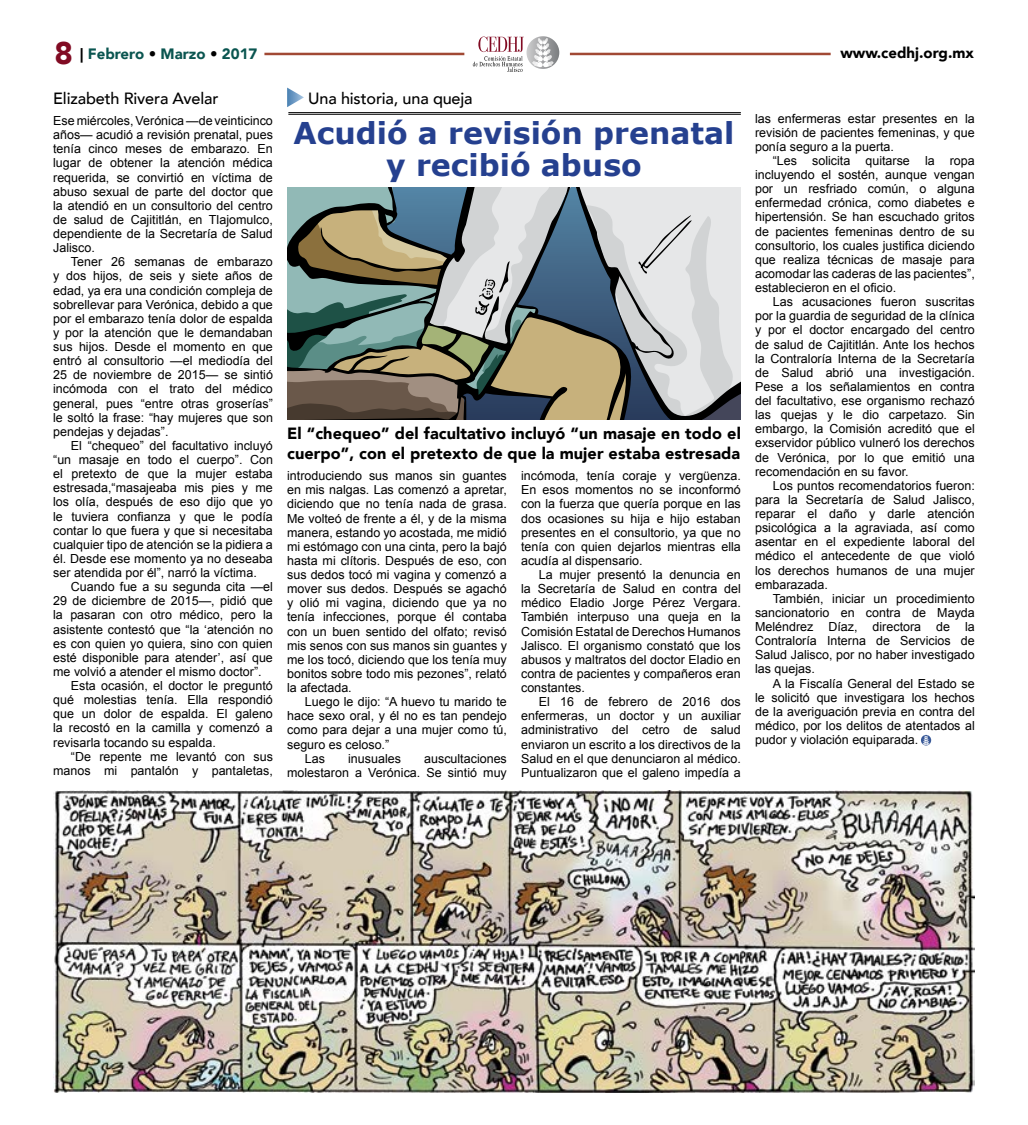
<style>
.page{position:relative;width:1028px;height:1125px;background:#fff}
.page>*{position:absolute;margin:0;border:0;box-sizing:border-box;transform-origin:0 0}
.t1{font:700 30px/31.2px "Verdana";color:#25408f;text-align:center}
.t2{font:900 16.25px/20px "Avenir";letter-spacing:.005em;color:#000}
.t3{font:500 16.25px "Avenir";letter-spacing:-.01em;color:#000}
.t4{font:900 15px "Avenir";color:#0a5550}
.t5{font:900 15px "Avenir";color:#000}
.t6{font:12.5px/14.1px "Arial";color:#000;text-align:justify}
.s1{font-size:31.25px;color:#810b23}
.s2{font-size:14.5px;color:#000}
.s3{color:#000}
</style>
<div class="page">
<hr style="left:264px;top:53px;width:200px;height:2px;background:#a14934">
<svg style="left:473px;top:36px;width:86px;height:36px"></svg>
<hr style="left:570px;top:53px;width:260px;height:2px;background:#a14934">
<img style="left:53px;top:791px;width:921px;height:301px">
<hr style="left:288px;top:112px;width:453px;height:1px;background:#000">
<hr style="left:288px;top:114px;width:453px;height:1px;background:#000">
<svg style="left:287px;top:188px;width:454px;height:232px;background:#909691"></svg>
<svg style="left:287px;top:88px;width:17px;height:19px"></svg>
<svg style="left:921px;top:735px;width:10px;height:11px"></svg>
<p class="t4" style="left:54px;top:41px;width:204px"><span class="s1">8</span> <span class="s2">|</span> Febrero <span class="s3">•</span> Marzo <span class="s3">•</span> 2017</p>
<p class="t5" style="left:840px;top:40px;width:135px">www.cedhj.org.mx</p>
<h2 class="t3" style="left:53px;top:84px;width:167px">Elizabeth Rivera Avelar</h2>
<h2 class="t3" style="left:308px;top:85px;width:166px">Una historia, una queja</h2>
<p class="t6" style="left:53px;top:114px;width:221px">Ese miércoles, Verónica —de veinticinco años— acudió a revisión prenatal, pues tenía cinco meses de embarazo. En lugar de obtener la atención médica requerida, se convirtió en víctima de abuso sexual de parte del doctor que la atendió en un consultorio del centro de salud de Cajititlán, en Tlajomulco, dependiente de la Secretaría de Salud Jalisco.</p>
<p class="t6" style="left:53px;top:255px;width:221px;text-indent:18px">Tener 26 semanas de embarazo y dos hijos, de seis y siete años de edad, ya era una condición compleja de sobrellevar para Verónica, debido a que por el embarazo tenía dolor de espalda y por la atención que le demandaban sus hijos. Desde el momento en que entró al consultorio —el mediodía del 25 de noviembre de 2015— se sintió incómoda con el trato del médico general, pues “entre otras groserías” le soltó la frase: “hay mujeres que son pendejas y dejadas”.</p>
<p class="t6" style="left:53px;top:439px;width:221px;text-indent:18px">El “chequeo” del facultativo incluyó “un masaje en todo el cuerpo”. Con el pretexto de que la mujer estaba estresada,“masajeaba mis pies y me los olía, después de eso dijo que yo le tuviera confianza y que le podía contar lo que fuera y que si necesitaba cualquier tipo de atención se la pidiera a él. Desde ese momento ya no deseaba ser atendida por él”, narró la víctima.</p>
<p class="t6" style="left:71px;top:580px;width:203px">Cuando fue a su segunda cita —el</p>
<p class="t6" style="left:53px;top:594px;width:221px">29 de diciembre de 2015—, pidió que</p>
<p class="t6" style="left:53px;top:608px;width:221px">la pasaran con otro médico, pero la</p>
<p class="t6" style="left:53px;top:622px;width:221px">asistente contestó que “la ‘atención no</p>
<p class="t6" style="left:53px;top:636px;width:221px">es con quien yo quiera, sino con quien</p>
<p class="t6" style="left:53px;top:650px;width:221px">esté disponible para atender’, así que</p>
<p class="t6" style="left:53px;top:665px;width:210px">me volvió a atender el mismo doctor”.</p>
<p class="t6" style="left:71px;top:679px;width:203px">Esta ocasión, el doctor le preguntó</p>
<p class="t6" style="left:53px;top:693px;width:221px">qué molestias tenía. Ella respondió</p>
<p class="t6" style="left:53px;top:707px;width:221px">que un dolor de espalda. El galeno</p>
<p class="t6" style="left:53px;top:721px;width:221px">la recostó en la camilla y comenzó a</p>
<p class="t6" style="left:53px;top:735px;width:164px">revisarla tocando su espalda.</p>
<p class="t6" style="left:71px;top:749px;width:203px">“De repente me levantó con sus</p>
<p class="t6" style="left:53px;top:763px;width:221px">manos mi pantalón y pantaletas,</p>
<h1 class="t1" style="left:293px;top:118px;width:442px">Acudió a revisión prenatal y recibió abuso</h1>
<h2 class="t2" style="left:287px;top:423px;width:455px">El “chequeo” del facultativo incluyó “un masaje en todo el cuerpo”, con el pretexto de que la mujer estaba estresada</h2>
<p class="t6" style="left:287px;top:469px;width:221px">introduciendo sus manos sin guantes en mis nalgas. Las comenzó a apretar, diciendo que no tenía nada de grasa.<br>Me volteó de frente a él, y de la misma manera, estando yo acostada, me midió mi estómago con una cinta, pero la bajó hasta mi clítoris. Después de eso, con sus dedos tocó mi vagina y comenzó a mover sus dedos. Después se agachó y olió mi vagina, diciendo que ya no tenía infecciones, porque él contaba con un buen sentido del olfato; revisó mis senos con sus manos sin guantes y me los tocó, diciendo que los tenía muy bonitos sobre todo mis pezones”, relató la afectada.</p>
<p class="t6" style="left:305px;top:695px;width:203px">Luego le dijo: “A huevo tu marido te</p>
<p class="t6" style="left:287px;top:709px;width:221px">hace sexo oral, y él no es tan pendejo</p>
<p class="t6" style="left:287px;top:723px;width:221px">como para dejar a una mujer como tú,</p>
<p class="t6" style="left:287px;top:737px;width:104px">seguro es celoso.”</p>
<p class="t6" style="left:305px;top:751px;width:22px">Las</p>
<p class="t6" style="left:348px;top:751px;width:54px">inusuales</p>
<p class="t6" style="left:287px;top:751px;width:221px;text-align:right">auscultaciones<br>molestaron a Verónica. Se sintió muy</p>
<p class="t6" style="left:521px;top:469px;width:221px">incómoda, tenía coraje y vergüenza.<br>En esos momentos no se inconformó con la fuerza que quería porque en las dos ocasiones su hija e hijo estaban presentes en el consultorio, ya que no tenía con quien dejarlos mientras ella acudía al dispensario.</p>
<p class="t6" style="left:521px;top:568px;width:221px;text-indent:18px">La mujer presentó la denuncia en la Secretaría de Salud en contra del médico Eladio Jorge Pérez Vergara.<br>También interpuso una queja en la Comisión Estatal de Derechos Humanos Jalisco. El organismo constató que los abusos y maltratos del doctor Eladio en contra de pacientes y compañeros eran constantes.</p>
<p class="t6" style="left:521px;top:695px;width:221px;text-indent:18px">El 16 de febrero de 2016 dos enfermeras, un doctor y un auxiliar administrativo del cetro de salud enviaron un escrito a los directivos de la Salud en el que denunciaron al médico.<br>Puntualizaron que el galeno impedía a</p>
<p class="t6" style="left:755px;top:111px;width:221px">las enfermeras estar presentes en la revisión de pacientes femeninas, y que ponía seguro a la puerta.</p>
<p class="t6" style="left:755px;top:154px;width:221px;text-indent:18px">“Les solicita quitarse la ropa incluyendo el sostén, aunque vengan por un resfriado común, o alguna enfermedad crónica, como diabetes e hipertensión. Se han escuchado gritos de pacientes femeninas dentro de su consultorio, los cuales justifica diciendo que realiza técnicas de masaje para acomodar las caderas de las pacientes”, establecieron en el oficio.</p>
<p class="t6" style="left:755px;top:295px;width:221px;text-indent:18px">Las acusaciones fueron suscritas por la guardia de seguridad de la clínica y por el doctor encargado del centro de salud de Cajititlán. Ante los hechos la Contraloría Interna de la Secretaría de Salud abrió una investigación.<br>Pese a los señalamientos en contra del facultativo, ese organismo rechazó las quejas y le dio carpetazo. Sin embargo, la Comisión acreditó que el exservidor público vulneró los derechos de Verónica, por lo que emitió una recomendación en su favor.</p>
<p class="t6" style="left:755px;top:478px;width:221px;text-indent:18px">Los puntos recomendatorios fueron: para la Secretaría de Salud Jalisco, reparar el daño y darle atención psicológica a la agraviada, así como asentar en el expediente laboral del médico el antecedente de que violó los derechos humanos de una mujer embarazada.</p>
<p class="t6" style="left:755px;top:591px;width:221px;text-indent:18px">También, iniciar un procedimiento sancionatorio en contra de Mayda Meléndrez Díaz, directora de la Contraloría Interna de Servicios de Salud Jalisco, por no haber investigado las quejas.</p>
<p class="t6" style="left:755px;top:676px;width:221px;text-indent:18px">A la Fiscalía General del Estado se le solicitó que investigara los hechos de la averiguación previa en contra del médico, por los delitos de atentados al pudor y violación equiparada.</p>
</div>
